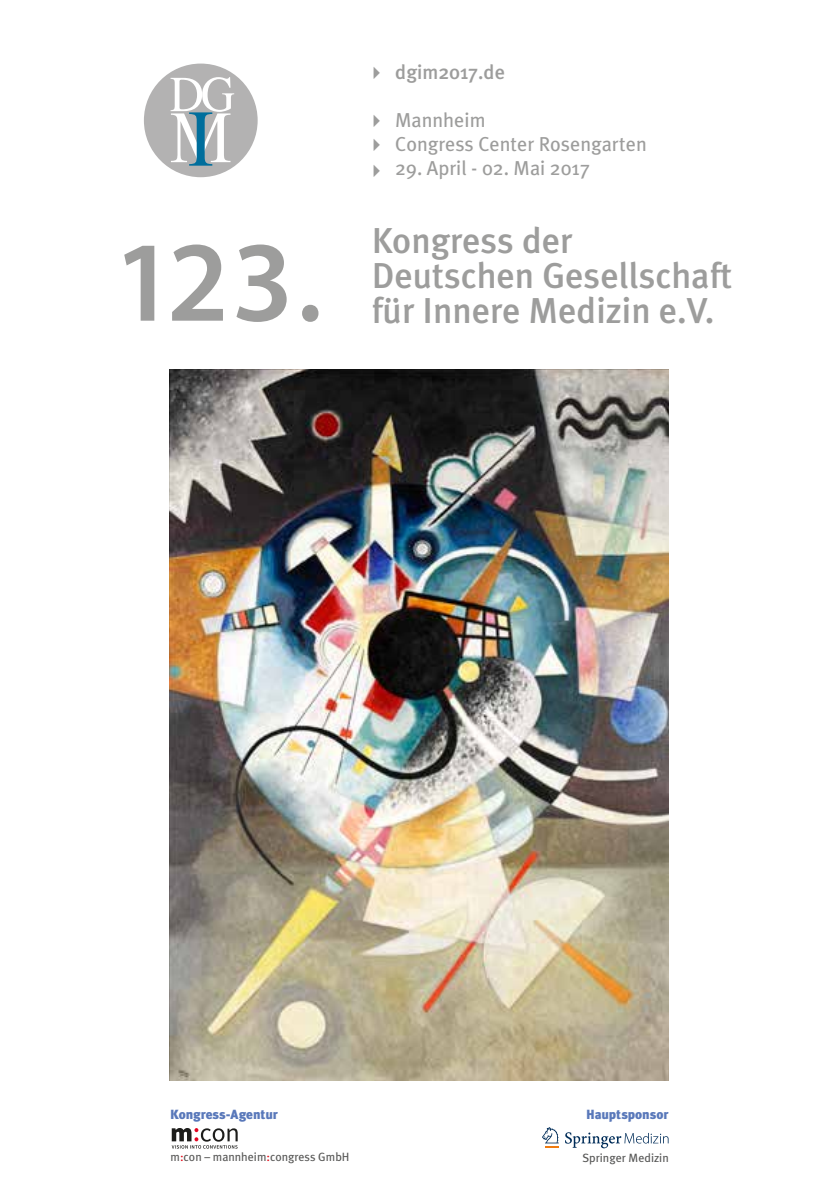
<style>
.page{position:relative;width:840px;height:1191px;background:#fff}
.page>*{position:absolute;margin:0;border:0;box-sizing:border-box;transform-origin:0 0}
.t1{font:600 115.2px "Myriad Pro";color:#9d9d9c}
.t2{font:500 36px/34.6px "Meta Plus";color:#9d9d9c}
.t3{font:20.2px/24.2px "Meta Plus";color:#9d9d9c}
.t4{font:500 20.2px "Meta Plus";color:#9d9d9c}
.t5{font:900 13.2px "Meta Plus";letter-spacing:-.005em;color:#5978ba}
.t6{font:12px "Meta Plus";color:#575756}
.s1{font-size:108px}
.s2{color:#e30613}
</style>
<div class="page">
<div style="left:144px;top:64px;width:113px;height:113px;background:#b3b2b2;border-radius:50%"></div>
<svg style="left:170px;top:77px;width:64px;height:89px"></svg>
<img style="left:170px;top:370px;width:498px;height:710px">
<svg style="left:542px;top:1127px;width:16px;height:20px"></svg>
<svg style="left:565px;top:1132px;width:103px;height:16px"></svg>
<svg style="left:171px;top:1128px;width:66px;height:20px"></svg>
<h1 class="t1" style="left:113px;top:209px;width:210px">123<span class="s1">.</span></h1>
<p class="t4" style="left:395px;top:60px;width:111px">dgim2017.de</p>
<p class="t3" style="left:395px;top:108px;width:253px">Mannheim<br>Congress Center Rosengarten</p>
<p class="t3" style="left:395px;top:156px;width:196px">29. April - 02. Mai 2017</p>
<p class="t2" style="left:371px;top:223px;width:362px">Kongress der<br>Deutschen Gesellschaft für Innere Medizin e.V.</p>
<p class="t5" style="left:170px;top:1106px;width:109px">Kongress-Agentur</p>
<p class="t6" style="left:170px;top:1149px;width:180px">m<span class="s2">:</span>con – mannheim<span class="s2">:</span>congress GmbH</p>
<p class="t5" style="left:585px;top:1106px;width:84px">Hauptsponsor</p>
<p class="t6" style="left:582px;top:1150px;width:88px">Springer Medizin</p>
</div>
